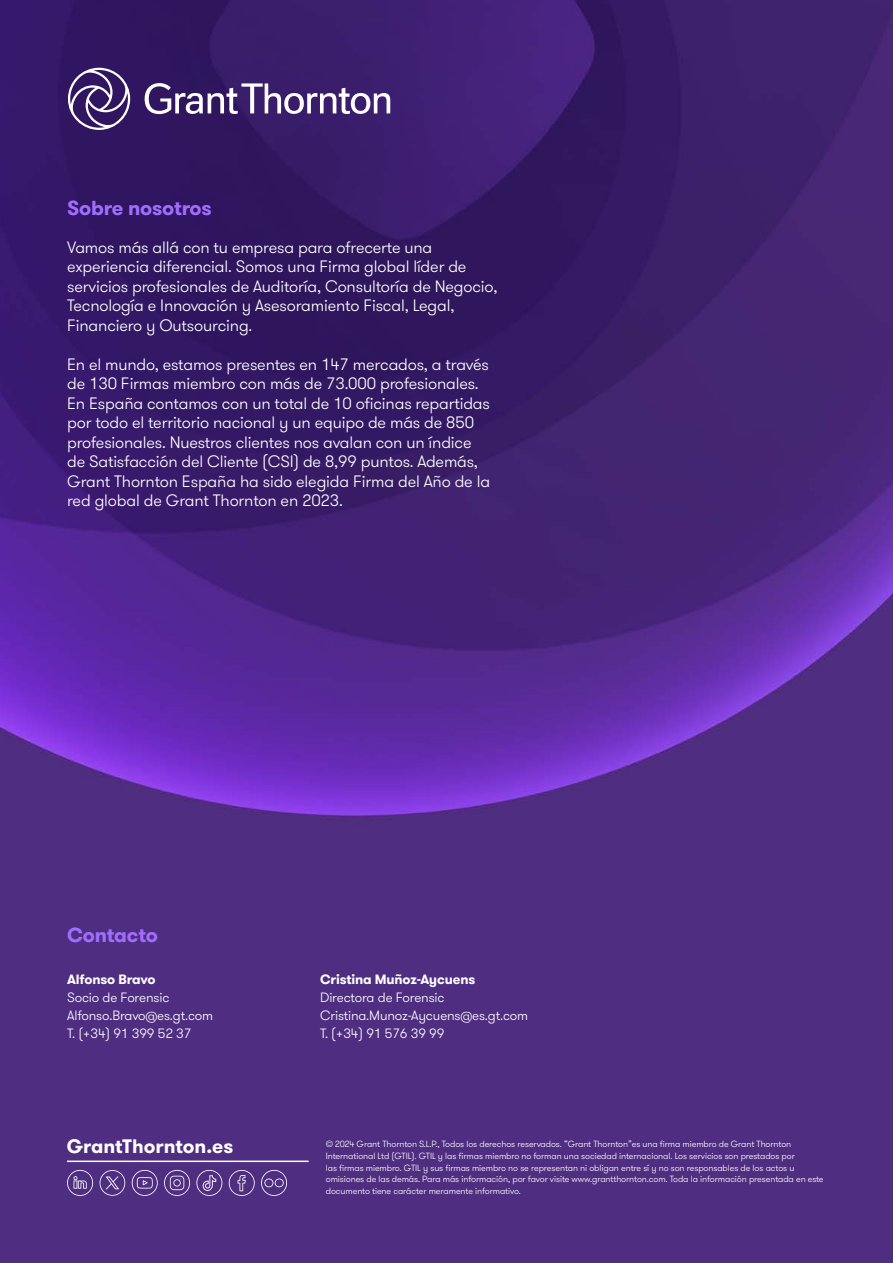
<style>
.page{position:relative;width:893px;height:1263px;background:#fff}
.page>*{position:absolute;margin:0;border:0;box-sizing:border-box;transform-origin:0 0}
.t1{font:700 20.25px "GT Walsheim Pro";letter-spacing:-.01em;color:#a06dff}
.t2{font:700 19.5px "GT Walsheim Pro";color:#fff}
.t3{font:300 16.5px/19.5px "GT Walsheim Pro";letter-spacing:-.01em;color:#fff}
.t4{font:300 13.5px/18px "GT Walsheim Pro";letter-spacing:-.01em;color:#fff}
.t5{font:700 13.5px "GT Walsheim Pro";letter-spacing:-.01em;color:#fff}
.t6{font:300 9px/12px "GT Walsheim Pro";letter-spacing:-.01em;color:#fff}
</style>
<div class="page">
<img style="left:0;top:0;width:893px;height:1263px">
<svg style="left:145px;top:83px;width:245px;height:31px"></svg>
<svg style="left:68px;top:68px;width:62px;height:62px"></svg>
<hr style="left:67px;top:1160px;width:242px;height:2px;background:#fff">
<svg style="left:229px;top:1170px;width:26px;height:26px"></svg>
<svg style="left:164px;top:1170px;width:26px;height:26px"></svg>
<svg style="left:67px;top:1170px;width:26px;height:26px"></svg>
<svg style="left:196px;top:1170px;width:26px;height:26px"></svg>
<svg style="left:261px;top:1170px;width:26px;height:26px"></svg>
<svg style="left:100px;top:1170px;width:25px;height:26px"></svg>
<svg style="left:132px;top:1170px;width:26px;height:26px"></svg>
<p class="t1" style="left:67px;top:195px;width:146px">Sobre nosotros</p>
<p class="t3" style="left:67px;top:237px;width:432px">Vamos más allá con tu empresa para ofrecerte una experiencia diferencial. Somos una Firma global líder de servicios profesionales de Auditoría, Consultoría de Negocio, Tecnología e Innovación y Asesoramiento Fiscal, Legal, Financiero y Outsourcing.</p>
<p class="t3" style="left:67px;top:354px;width:424px">En el mundo, estamos presentes en 147 mercados, a través de 130 Firmas miembro con más de 73.000 profesionales.<br>En España contamos con un total de 10 oficinas repartidas por todo el territorio nacional y un equipo de más de 850 profesionales. Nuestros clientes nos avalan con un índice de Satisfacción del Cliente (CSI) de 8,99 puntos. Además, Grant Thornton España ha sido elegida Firma del Año de la red global de Grant Thornton en 2023.</p>
<p class="t1" style="left:67px;top:921px;width:92px">Contacto</p>
<p class="t5" style="left:67px;top:971px;width:90px">Alfonso Bravo</p>
<p class="t4" style="left:67px;top:989px;width:148px">Socio de Forensic<br>Alfonso.Bravo@es.gt.com<br>T. (+34) 91 399 52 37</p>
<p class="t2" style="left:67px;top:1133px;width:168px">GrantThornton.es</p>
<p class="t5" style="left:320px;top:971px;width:157px">Cristina Muñoz-Aycuens</p>
<p class="t4" style="left:320px;top:989px;width:210px">Directora de Forensic<br>Cristina.Munoz-Aycuens@es.gt.com<br>T. (+34) 91 576 39 99</p>
<p class="t6" style="left:326px;top:1137px;width:499px">© 2024 Grant Thornton S.L.P., Todos los derechos reservados. “Grant Thornton”es una firma miembro de Grant Thornton International Ltd (GTIL). GTIL y las firmas miembro no forman una sociedad internacional. Los servicios son prestados por<br>las firmas miembro. GTIL y sus firmas miembro no se representan ni obligan entre sí y no son responsables de los actos u omisiones de las demás. Para más información, por favor visite www.grantthornton.com. Toda la información presentada en este documento tiene carácter meramente informativo.</p>
</div>
